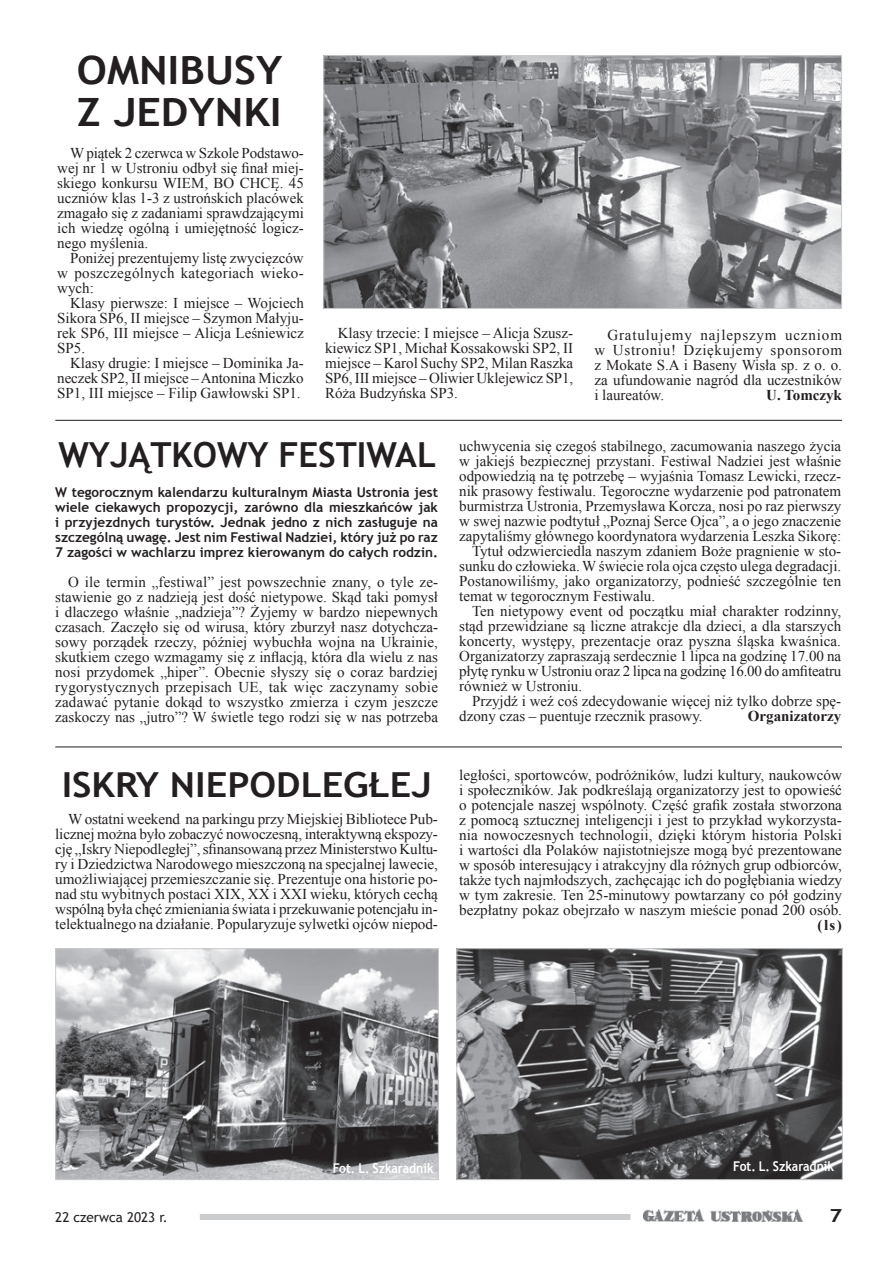
<style>
.page{position:relative;width:893px;height:1263px;background:#fff}
.page>*{position:absolute;margin:0;border:0;box-sizing:border-box;transform-origin:0 0}
.t1{font:700 39px/42px "Trebuchet MS";color:#231f20;scale:1.1 1}
.t2{font:700 34.5px "Trebuchet MS";color:#231f20;scale:1.1 1}
.t3{font:700 34.5px "Trebuchet MS";color:#231f20}
.t4{font:700 18px "Trebuchet MS";color:#231f20;scale:1.2 1}
.t5{font:15px/15px "Times New Roman";color:#231f20;text-align:justify}
.t6{font:700 15px "Times New Roman";color:#231f20}
.t7{font:700 13.5px/15px "Trebuchet MS";color:#231f20;text-align:justify}
.t8{font:700 13.5px "Trebuchet MS";color:#fff;scale:.9 1}
.t9{font:13.5px "Trebuchet MS";color:#231f20}
</style>
<div class="page">
<img style="left:643px;top:1209px;width:160px;height:13px">
<div style="left:200px;top:1214px;width:430px;height:6px;background:#cbccce"></div>
<img style="left:325px;top:57px;width:515px;height:250px">
<div style="left:323px;top:55px;width:519px;height:254px;border:1px solid #cbccce"></div>
<img style="left:458px;top:950px;width:383px;height:228px">
<div style="left:456px;top:948px;width:387px;height:232px;border:1px solid #cbccce"></div>
<img style="left:57px;top:950px;width:380px;height:228px">
<div style="left:55px;top:948px;width:384px;height:232px;border:1px solid #cbccce"></div>
<hr style="left:55px;top:746px;width:787px;height:1px;background:#231f20">
<hr style="left:55px;top:420px;width:787px;height:1px;background:#231f20">
<h1 class="t1" style="left:77px;top:49px;width:188px">OMNIBUSY<br>Z JEDYNKI</h1>
<p class="t5" style="left:57px;top:146px;width:248px;text-indent:13px">W piątek 2 czerwca w Szkole Podstawo&shy;wej nr 1 w Ustroniu odbył się finał miej&shy;skiego konkursu WIEM, BO CHCĘ. 45 uczniów klas 1-3 z ustrońskich placówek zmagało się z zadaniami sprawdzającymi ich wiedzę ogólną i umiejętność logicz&shy;nego myślenia.</p>
<p class="t5" style="left:57px;top:251px;width:248px;text-indent:13px">Poniżej prezentujemy listę zwycięzców w poszczególnych kategoriach wieko&shy;wych:</p>
<p class="t5" style="left:57px;top:296px;width:248px;text-indent:13px">Klasy pierwsze: I miejsce – Wojciech Sikora SP6, II miejsce – Szymon Małyju&shy;rek SP6, III miejsce – Alicja Leśniewicz SP5.</p>
<p class="t5" style="left:57px;top:356px;width:248px;text-indent:13px">Klasy drugie: I miejsce – Dominika Ja&shy;neczek SP2, II miejsce – Antonina Miczko SP1, III miejsce – Filip Gawłowski SP1.</p>
<p class="t5" style="left:325px;top:326px;width:250px;text-indent:13px">Klasy trzecie: I miejsce – Alicja Szusz&shy;kiewicz SP1, Michał Kossakowski SP2, II miejsce – Karol Suchy SP2, Milan Raszka SP6, III miejsce – Oliwier Uklejewicz SP1, Róża Budzyńska SP3.</p>
<p class="t5" style="left:595px;top:327px;width:249px;text-indent:13px">Gratulujemy najlepszym uczniom w Ustroniu! Dziękujemy sponsorom z Mokate S.A i Baseny Wisła sp. z o. o. za ufundowanie nagród dla uczestników i laureatów.</p>
<p class="t6" style="left:766px;top:384px;width:77px">U. Tomczyk</p>
<h2 class="t3" style="left:58px;top:433px;width:379px">WYJĄTKOWY FESTIWAL</h2>
<p class="t7" style="left:55px;top:485px;width:384px">W tegorocznym kalendarzu kulturalnym Miasta Ustronia jest wiele ciekawych propozycji, zarówno dla mieszkańców jak i przyjezdnych turystów. Jednak jedno z nich zasługuje na szczególną uwagę. Jest nim Festiwal Nadziei, który już po raz 7 zagości w wachlarzu imprez kierowanym do całych rodzin.</p>
<p class="t5" style="left:55px;top:574px;width:384px;text-indent:13px">O ile termin „festiwal” jest powszechnie znany, o tyle ze&shy;stawienie go z nadzieją jest dość nietypowe. Skąd taki pomysł i dlaczego właśnie „nadzieja”? Żyjemy w bardzo niepewnych czasach. Zaczęło się od wirusa, który zburzył nasz dotychcza&shy;sowy porządek rzeczy, później wybuchła wojna na Ukrainie, skutkiem czego wzmagamy się z inflacją, która dla wielu z nas nosi przydomek „hiper”. Obecnie słyszy się o coraz bardziej rygorystycznych przepisach UE, tak więc zaczynamy sobie zadawać pytanie dokąd to wszystko zmierza i czym jeszcze zaskoczy nas „jutro”? W świetle tego rodzi się w nas potrzeba</p>
<h2 class="t2" style="left:62px;top:763px;width:338px">ISKRY NIEPODLEGŁEJ</h2>
<p class="t5" style="left:55px;top:811px;width:384px;text-indent:13px">W ostatni weekend na parkingu przy Miejskiej Bibliotece Pub&shy;licznej można było zobaczyć nowoczesną, interaktywną ekspozy&shy;cję „Iskry Niepodległej”, sfinansowaną przez Ministerstwo Kultu&shy;ry i Dziedzictwa Narodowego mieszczoną na specjalnej lawecie, umożliwiającej przemieszczanie się. Prezentuje ona historie po&shy;nad stu wybitnych postaci XIX, XX i XXI wieku, których cechą wspólną była chęć zmieniania świata i przekuwanie potencjału in&shy;telektualnego na działanie. Popularyzuje sylwetki ojców niepod-</p>
<p class="t5" style="left:459px;top:438px;width:383px">uchwycenia się czegoś stabilnego, zacumowania naszego życia</p>
<p class="t5" style="left:459px;top:453px;width:383px">w jakiejś bezpiecznej przystani. Festiwal Nadziei jest właśnie</p>
<p class="t5" style="left:459px;top:468px;width:383px">odpowiedzią na tę potrzebę – wyjaśnia Tomasz Lewicki, rzecz-</p>
<p class="t5" style="left:459px;top:483px;width:383px">nik prasowy festiwalu. Tegoroczne wydarzenie pod patronatem</p>
<p class="t5" style="left:459px;top:498px;width:383px">burmistrza Ustronia, Przemysława Korcza, nosi po raz pierwszy</p>
<p class="t5" style="left:459px;top:513px;width:383px">w swej nazwie podtytuł „Poznaj Serce Ojca”, a o jego znaczenie</p>
<p class="t5" style="left:459px;top:528px;width:383px">zapytaliśmy głównego koordynatora wydarzenia Leszka Sikorę:</p>
<p class="t5" style="left:472px;top:543px;width:371px">Tytuł odzwierciedla naszym zdaniem Boże pragnienie w sto-</p>
<p class="t5" style="left:459px;top:558px;width:383px">sunku do człowieka. W świecie rola ojca często ulega degradacji.</p>
<p class="t5" style="left:459px;top:573px;width:383px">Postanowiliśmy, jako organizatorzy, podnieść szczególnie ten</p>
<p class="t5" style="left:459px;top:588px;width:197px">temat w tegorocznym Festiwalu.</p>
<p class="t5" style="left:472px;top:603px;width:371px">Ten nietypowy event od początku miał charakter rodzinny,</p>
<p class="t5" style="left:459px;top:618px;width:383px">stąd przewidziane są liczne atrakcje dla dzieci, a dla starszych</p>
<p class="t5" style="left:459px;top:633px;width:383px">koncerty, występy, prezentacje oraz pyszna śląska kwaśnica.</p>
<p class="t5" style="left:459px;top:648px;width:383px">Organizatorzy zapraszają serdecznie 1 lipca na godzinę 17.00 na</p>
<p class="t5" style="left:459px;top:663px;width:384px">płytę rynku w Ustroniu oraz 2 lipca na godzinę 16.00 do amfiteatru</p>
<p class="t5" style="left:459px;top:678px;width:124px">również w Ustroniu.</p>
<p class="t5" style="left:472px;top:693px;width:371px">Przyjdź i weź coś zdecydowanie więcej niż tylko dobrze spę-</p>
<p class="t5" style="left:459px;top:708px;width:245px">dzony czas – puentuje rzecznik prasowy.</p>
<p class="t6" style="left:748px;top:705px;width:95px">Organizatorzy</p>
<p class="t5" style="left:459px;top:767px;width:384px">ległości, sportowców, podróżników, ludzi kultury, naukowców i społeczników. Jak podkreślają organizatorzy jest to opowieść o potencjale naszej wspólnoty. Część grafik została stworzona z pomocą sztucznej inteligencji i jest to przykład wykorzysta&shy;nia nowoczesnych technologii, dzięki którym historia Polski i wartości dla Polaków najistotniejsze mogą być prezentowane w sposób interesujący i atrakcyjny dla różnych grup odbiorców, także tych najmłodszych, zachęcając ich do pogłębiania wiedzy w tym zakresie. Ten 25-minutowy powtarzany co pół godziny bezpłatny pokaz obejrzało w naszym mieście ponad 200 osób.</p>
<p class="t6" style="left:818px;top:914px;width:26px">(ls)</p>
<p class="t8" style="left:333px;top:1160px;width:114px">Fot. L. Szkaradnik</p>
<p class="t8" style="left:733px;top:1158px;width:114px">Fot. L. Szkaradnik</p>
<p class="t9" style="left:55px;top:1209px;width:114px">22 czerwca 2023 r.</p>
<p class="t4" style="left:829px;top:1204px;width:12px">7</p>
</div>
